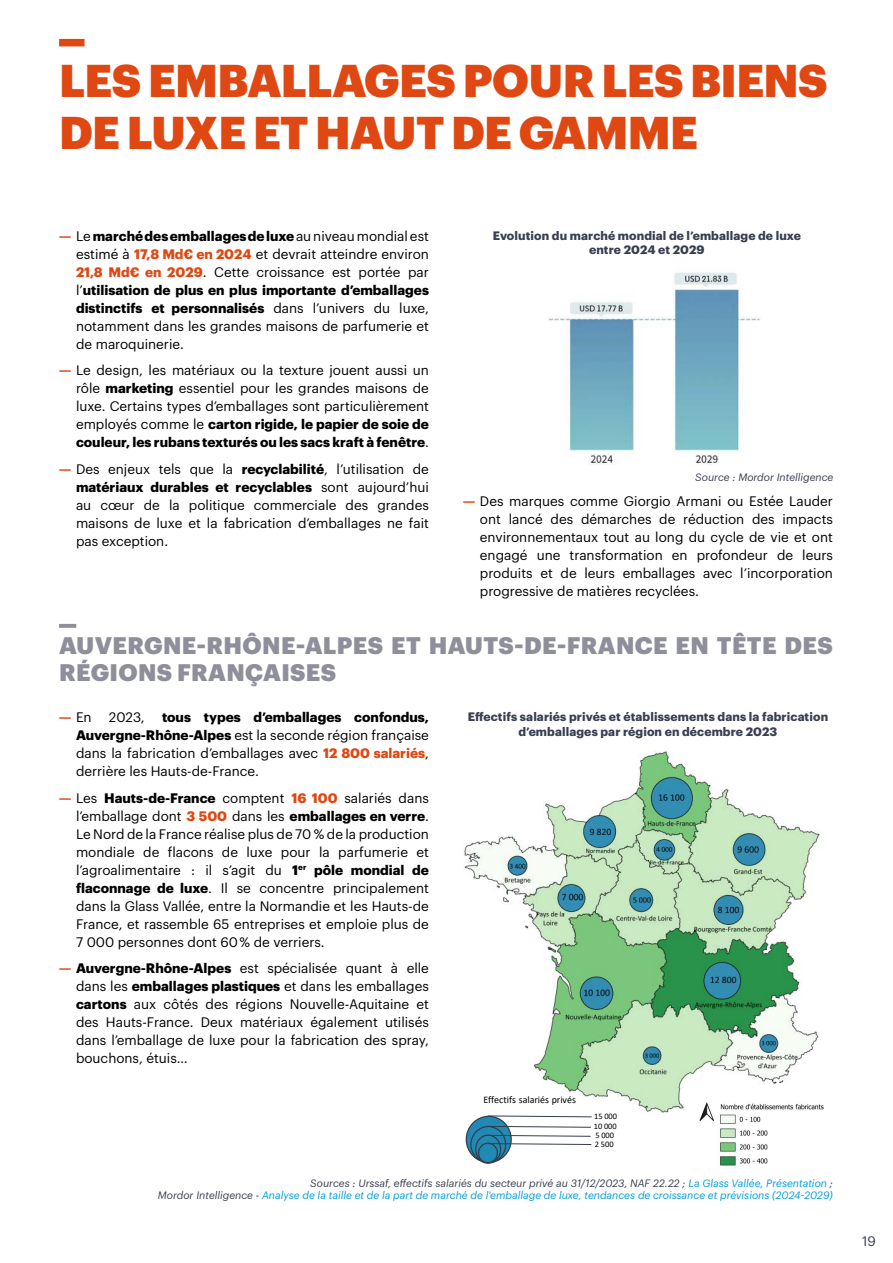
<style>
.page{position:relative;width:893px;height:1263px;background:#fff}
.page>*{position:absolute;margin:0;border:0;box-sizing:border-box;transform-origin:0 0}
.t1{font:900 45px/52.5px "Graphik";letter-spacing:-.015em;color:#df4812}
.t2{font:900 23.55px/27.5px "Graphik";letter-spacing:.015em;color:#8e8f9a}
.t3{font:13.5px/18px "Graphik";color:#000;text-align:justify}
.t4{font:13.5px "Graphik";color:#384050}
.t5{font:700 12px/14.4px "Graphik";letter-spacing:.01em;color:#384050;text-align:center}
.t6{font:italic 10.5px/11.7px "Graphik";color:#009cdd;text-align:right}
.t7{font:italic 10.5px "Graphik";color:#384050}
.t8{font:10.05px "Calibri";letter-spacing:-.005em;color:#000}
.t9{font:8.4px/9.9px "Calibri";letter-spacing:-.005em;color:#000}
.s1{font-weight:700;color:#df4812}
.s2{font-weight:700}
.s3{color:#384050}
</style>
<div class="page">
<div style="left:59px;top:39px;width:26px;height:7px;background:#df4812"></div>
<svg style="left:59px;top:624px;width:17px;height:4px"></svg>
<img style="left:548px;top:272px;width:212px;height:193px">
<img style="left:463px;top:751px;width:357px;height:361px">
<svg style="left:466px;top:1116px;width:45px;height:46px"></svg>
<div style="left:466px;top:1116px;width:46px;height:47px;border:1px solid #353d4d;border-radius:50%"></div>
<svg style="left:471px;top:1126px;width:35px;height:36px"></svg>
<div style="left:470px;top:1126px;width:36px;height:37px;border:1px solid #353d4d;border-radius:50%"></div>
<svg style="left:476px;top:1135px;width:25px;height:28px"></svg>
<div style="left:475px;top:1134px;width:26px;height:30px;border:1px solid #353d4d;border-radius:50%"></div>
<div style="left:478px;top:1143px;width:19px;height:19px;background:#218ab4;border-radius:50%"></div>
<div style="left:478px;top:1142px;width:20px;height:21px;border:1px solid #353d4d;border-radius:50%"></div>
<img style="left:700px;top:1090px;width:124px;height:76px">
<svg style="left:487px;top:1143px;width:105px;height:2px"></svg>
<svg style="left:487px;top:1135px;width:104px;height:2px"></svg>
<svg style="left:487px;top:1126px;width:104px;height:2px"></svg>
<svg style="left:488px;top:1115px;width:104px;height:2px"></svg>
<h1 class="t1" style="left:59px;top:50px;width:770px">LES EMBALLAGES POUR LES BIENS<br>DE LUXE ET HAUT DE GAMME</h1>
<p class="t3" style="left:76px;top:226px;width:354px;text-indent:-17px"><span class="s1">—</span> Le <span class="s2">marché des emballages de luxe</span> au niveau mondial est estimé à <span class="s1">17,8 Md€ en 2024</span> et devrait atteindre environ <span class="s1">21,8 Md€ en 2029</span>. Cette croissance est portée par l’<span class="s2">utilisation de plus en plus importante d’emballages distinctifs et personnalisés</span> dans l’univers du luxe, notamment dans les grandes maisons de parfumerie et de maroquinerie.</p>
<p class="t3" style="left:76px;top:360px;width:354px;text-indent:-17px"><span class="s1">—</span> Le design, les matériaux ou la texture jouent aussi un rôle <span class="s2">marketing</span> essentiel pour les grandes maisons de luxe. Certains types d’emballages sont particulièrement employés comme le <span class="s2">carton rigide, le papier de soie de couleur, les rubans texturés ou les sacs kraft à fenêtre</span>.</p>
<p class="t3" style="left:76px;top:459px;width:354px;text-indent:-17px"><span class="s1">—</span> Des enjeux tels que la <span class="s2">recyclabilité</span>, l’utilisation de <span class="s2">matériaux durables et recyclables</span> sont aujourd’hui au cœur de la politique commerciale des grandes maisons de luxe et la fabrication d’emballages ne fait pas exception.</p>
<p class="t5" style="left:493px;top:227px;width:310px">Evolution du marché mondial de l’emballage de luxe entre 2024 et 2029</p>
<p class="t7" style="left:695px;top:469px;width:140px">Source : Mordor Intelligence</p>
<p class="t3" style="left:480px;top:491px;width:354px;text-indent:-17px"><span class="s1">—</span> Des marques comme Giorgio Armani ou Estée Lauder ont lancé des démarches de réduction des impacts environnementaux tout au long du cycle de vie et ont engagé une transformation en profondeur de leurs produits et de leurs emballages avec l’incorporation progressive de matières recyclées.</p>
<h2 class="t2" style="left:59px;top:630px;width:775px">AUVERGNE-RHÔNE-ALPES ET HAUTS-DE-FRANCE EN TÊTE DES<br>RÉGIONS FRANÇAISES</h2>
<p class="t3" style="left:76px;top:707px;width:354px;text-indent:86px"><span class="s2">tous types d’emballages confondus, Auvergne-Rhône-Alpes</span> est la seconde région française dans la fabrication d’emballages avec <span class="s1">12 800 salariés</span>, derrière les Hauts-de-France.</p>
<p class="t3" style="left:76px;top:788px;width:354px;text-indent:-17px"><span class="s1">—</span> Les <span class="s2">Hauts-de-France</span> comptent <span class="s1">16 100</span> salariés dans l’emballage dont <span class="s1">3 500</span> dans les <span class="s2">emballages en verre</span>.<br>Le Nord de la France réalise plus de 70 % de la production mondiale de flacons de luxe pour la parfumerie et l’agroalimentaire : il s’agit du <span class="s2">1</span><sup>er</sup> <span class="s2">pôle mondial de flaconnage de luxe</span>. Il se concentre principalement dans la Glass Vallée, entre la Normandie et les Hauts-de France, et rassemble 65 entreprises et emploie plus de 7 000 personnes dont 60 % de verriers.</p>
<p class="t3" style="left:76px;top:958px;width:354px;text-indent:-17px"><span class="s1">—</span> <span class="s2">Auvergne-Rhône-Alpes</span> est spécialisée quant à elle dans les <span class="s2">emballages plastiques</span> et dans les emballages <span class="s2">cartons</span> aux côtés des régions Nouvelle-Aquitaine et des Hauts-France. Deux matériaux également utilisés dans l’emballage de luxe pour la fabrication des spray, bouchons, étuis…</p>
<p class="t3" style="left:59px;top:707px;width:34px"><span class="s1">—</span> En</p>
<p class="t3" style="left:109px;top:707px;width:37px">2023,</p>
<p class="t5" style="left:468px;top:708px;width:362px">Effectifs salariés privés et établissements dans la fabrication d’emballages par région en décembre 2023</p>
<p class="t8" style="left:483px;top:1092px;width:94px">Effectifs salariés privés</p>
<p class="t9" style="left:594px;top:1111px;width:25px">15 000<br>10 000</p>
<p class="t9" style="left:595px;top:1139px;width:20px">2 500</p>
<p class="t9" style="left:595px;top:1130px;width:20px">5 000</p>
<p class="t6" style="left:158px;top:1176px;width:676px"><span class="s3">Sources : Urssaf, effectifs salariés du secteur privé au 31/12/2023, NAF 22.22 ;</span> La Glass Vallée, Présentation <span class="s3">;<br>Mordor Intelligence -</span> Analyse de la taille et de la part de marché de l'emballage de luxe, tendances de croissance et prévisions (2024-2029)</p>
<p class="t4" style="left:862px;top:1231px;width:15px">19</p>
</div>
